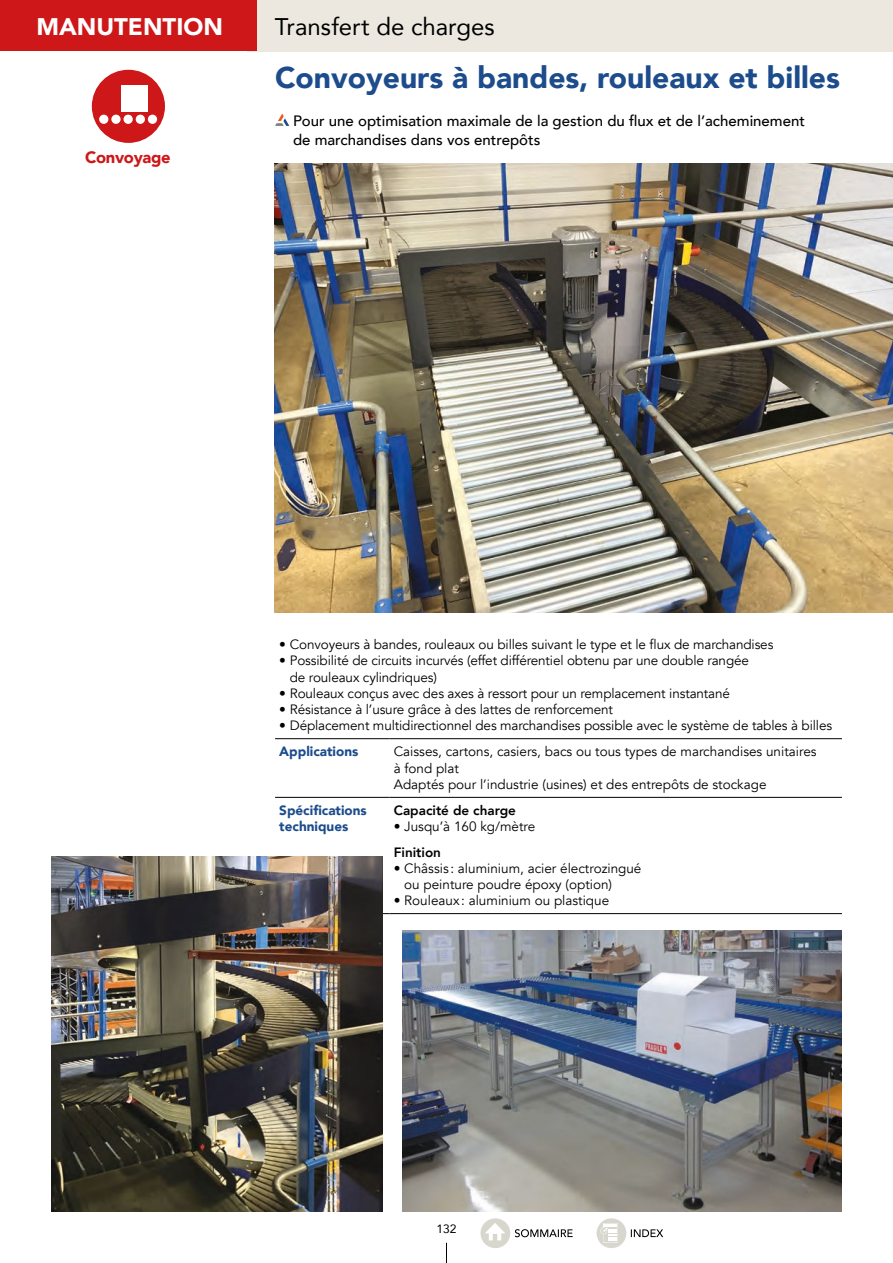
<style>
.page{position:relative;width:893px;height:1263px;background:#fff}
.page>*{position:absolute;margin:0;border:0;box-sizing:border-box;transform-origin:0 0}
.t1{font:900 30px "Avenir";color:#1d4c8d}
.t2{font:24px "Avenir";color:#000}
.t3{font:900 24px "Avenir";color:#fff}
.t4{font:900 16.5px "Avenir";letter-spacing:-.02em;color:#cd1719}
.t5{font:500 15px/18.8px "Avenir";color:#000}
.t6{font:13.5px/16.2px "Avenir";letter-spacing:-.01em;color:#000}
.t7{font:900 13.5px/16.2px "Avenir";color:#1d4c8d}
.t8{font:800 13.5px "Avenir";color:#000}
.t9{font:12px "Avenir";color:#000}
.s1{font-weight:900;color:#1d4c8d}
.s2{font-weight:800}
</style>
<div class="page">
<svg style="left:446px;top:1243px;width:1px;height:20px"></svg>
<div style="left:247px;top:0;width:646px;height:51px;background:#ece8e0"></div>
<div style="left:0;top:0;width:257px;height:51px;background:#cd1719"></div>
<svg style="left:275px;top:114px;width:14px;height:12px"></svg>
<hr style="left:275px;top:738px;width:114px;height:1px;background:#000">
<hr style="left:389px;top:738px;width:453px;height:1px;background:#000">
<hr style="left:275px;top:797px;width:114px;height:1px;background:#000">
<hr style="left:389px;top:797px;width:453px;height:1px;background:#000">
<hr style="left:275px;top:913px;width:114px;height:1px;background:#000">
<hr style="left:389px;top:913px;width:453px;height:1px;background:#000">
<img style="left:275px;top:163px;width:618px;height:450px">
<img style="left:51px;top:856px;width:332px;height:356px">
<img style="left:402px;top:931px;width:440px;height:281px">
<div style="left:92px;top:70px;width:73px;height:73px;background:#cd1719;border-radius:50%"></div>
<div style="left:111px;top:115px;width:10px;height:9px;background:#fff;border-radius:50%"></div>
<div style="left:124px;top:115px;width:9px;height:9px;background:#fff;border-radius:50%"></div>
<div style="left:136px;top:115px;width:9px;height:9px;background:#fff;border-radius:50%"></div>
<div style="left:148px;top:115px;width:9px;height:9px;background:#fff;border-radius:50%"></div>
<div style="left:121px;top:86px;width:27px;height:26px;background:#fff"></div>
<div style="left:99px;top:115px;width:9px;height:9px;background:#fff;border-radius:50%"></div>
<div style="left:480px;top:1218px;width:30px;height:30px;background:#d8d7ce;border-radius:50%"></div>
<svg style="left:485px;top:1223px;width:20px;height:17px"></svg>
<div style="left:597px;top:1218px;width:29px;height:30px;background:#d8d7ce;border-radius:50%"></div>
<svg style="left:600px;top:1223px;width:18px;height:20px"></svg>
<svg style="left:515px;top:1229px;width:58px;height:8px"></svg>
<svg style="left:631px;top:1229px;width:32px;height:8px"></svg>
<p class="t3" style="left:36px;top:6px;width:188px">MANUTENTION</p>
<p class="t2" style="left:275px;top:8px;width:222px">Transfert de charges</p>
<p class="t1" style="left:275px;top:52px;width:566px">Convoyeurs à bandes, rouleaux et billes</p>
<p class="t4" style="left:85px;top:144px;width:87px">Convoyage</p>
<p class="t5" style="left:293px;top:110px;width:513px">Pour une optimisation maximale de la gestion du flux et de l’acheminement de marchandises dans vos entrepôts</p>
<p class="t6" style="left:279px;top:637px;width:496px">• Convoyeurs à bandes, rouleaux ou billes suivant le type et le flux de marchandises</p>
<p class="t6" style="left:290px;top:653px;width:461px;text-indent:-11px">• Possibilité de circuits incurvés (effet différentiel obtenu par une double rangée de rouleaux cylindriques)</p>
<p class="t6" style="left:279px;top:685px;width:452px">• Rouleaux conçus avec des axes à ressort pour un remplacement instantané</p>
<p class="t6" style="left:279px;top:701px;width:335px">• Résistance à l’usure grâce à des lattes de renforcement</p>
<p class="t6" style="left:279px;top:713px;width:554px;line-height:26.2px">• Déplacement multidirectionnel des marchandises possible avec le système de tables à billes<br><span class="s1">Applications</span></p>
<p class="t6" style="left:394px;top:744px;width:424px">Caisses, cartons, casiers, bacs ou tous types de marchandises unitaires à fond plat<br>Adaptés pour l’industrie (usines) et des entrepôts de stockage</p>
<p class="t7" style="left:279px;top:802px;width:89px">Spécifications techniques</p>
<p class="t8" style="left:394px;top:800px;width:124px">Capacité de charge</p>
<p class="t6" style="left:394px;top:814px;width:143px;line-height:25.2px">• Jusqu’à 160 kg/mètre<br><span class="s2">Finition</span></p>
<p class="t6" style="left:404px;top:860px;width:239px;text-indent:-11px">• Châssis : aluminium, acier électrozingué ou peinture poudre époxy (option)</p>
<p class="t6" style="left:394px;top:893px;width:217px">• Rouleaux : aluminium ou plastique</p>
<p class="t9" style="left:436px;top:1219px;width:22px">132</p>
</div>
